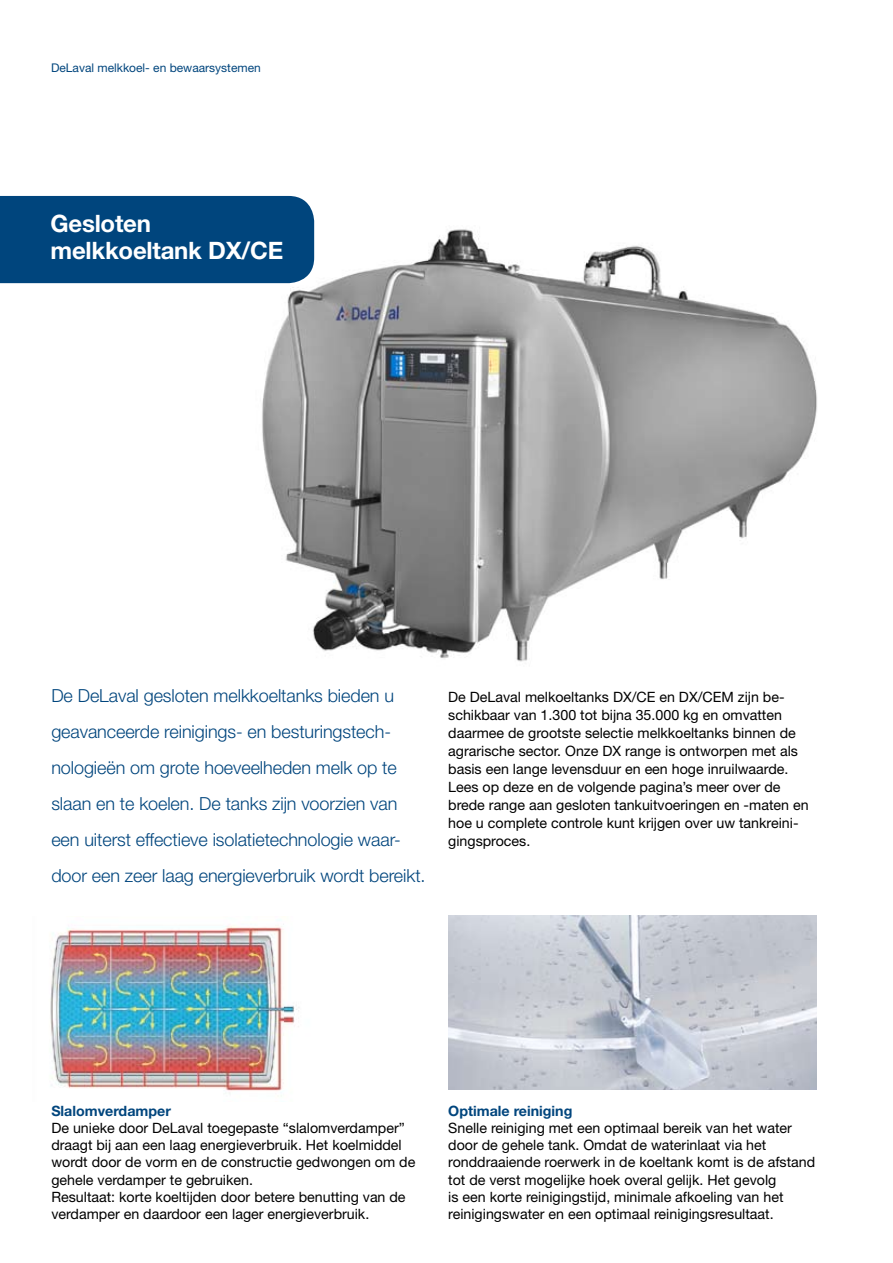
<style>
.page{position:relative;width:893px;height:1263px;background:#fff}
.page>*{position:absolute;margin:0;border:0;box-sizing:border-box;transform-origin:0 0}
.t1{font:700 24px/27px "Helvetica Neue LT Std";letter-spacing:-.01em;color:#fff}
.t2{font:300 18px/36px "Helvetica Neue LT Std";letter-spacing:-.005em;color:#00457d}
.t3{font:14.25px/17.1px "Helvetica Neue LT Std";color:#000}
.t4{font:700 14.25px "Helvetica Neue LT Std";color:#00457d}
.t5{font:12px "Helvetica Neue LT Std";color:#00457d}
</style>
<div class="page">
<img style="left:448px;top:916px;width:369px;height:173px">
<img style="left:196px;top:195px;width:621px;height:467px">
<img style="left:50px;top:920px;width:249px;height:174px">
<div style="left:0;top:196px;width:314px;height:87px;background:#00457d"></div>
<div style="left:778px;top:183px;width:115px;height:112px;background:#fff"></div>
<p class="t5" style="left:51px;top:61px;width:211px">DeLaval melkkoel- en bewaarsystemen</p>
<h1 class="t1" style="left:51px;top:210px;width:234px">Gesloten melkkoeltank DX/CE</h1>
<p class="t2" style="left:51px;top:677px;width:376px">De DeLaval gesloten melkkoeltanks bieden u geavanceerde reinigings- en besturingstech&shy;nologieën om grote hoeveelheden melk op te slaan en te koelen. De tanks zijn voorzien van een uiterst effectieve isolatietechnologie waar&shy;door een zeer laag energieverbruik wordt bereikt.</p>
<p class="t3" style="left:448px;top:688px;width:362px;line-height:18px">De DeLaval melkoeltanks DX/CE en DX/CEM zijn be&shy;schikbaar van 1.300 tot bijna 35.000 kg en omvatten daarmee de grootste selectie melkkoeltanks binnen de agrarische sector. Onze DX range is ontworpen met als basis een lange levensduur en een hoge inruilwaarde.<br>Lees op deze en de volgende pagina’s meer over de brede range aan gesloten tankuitvoeringen en -maten en hoe u complete controle kunt krijgen over uw tankreini&shy;gingsproces.</p>
<p class="t4" style="left:51px;top:1102px;width:121px">Slalomverdamper</p>
<p class="t3" style="left:51px;top:1119px;width:365px">De unieke door DeLaval toegepaste “slalomverdamper” draagt bij aan een laag energieverbruik. Het koelmiddel wordt door de vorm en de constructie gedwongen om de gehele verdamper te gebruiken.<br>Resultaat: korte koeltijden door betere benutting van de verdamper en daardoor een lager energieverbruik.</p>
<p class="t4" style="left:448px;top:1102px;width:126px">Optimale reiniging</p>
<p class="t3" style="left:448px;top:1119px;width:368px">Snelle reiniging met een optimaal bereik van het water door de gehele tank. Omdat de waterinlaat via het ronddraaiende roerwerk in de koeltank komt is de afstand tot de verst mogelijke hoek overal gelijk. Het gevolg<br>is een korte reinigingstijd, minimale afkoeling van het reinigingswater en een optimaal reinigingsresultaat.</p>
</div>
